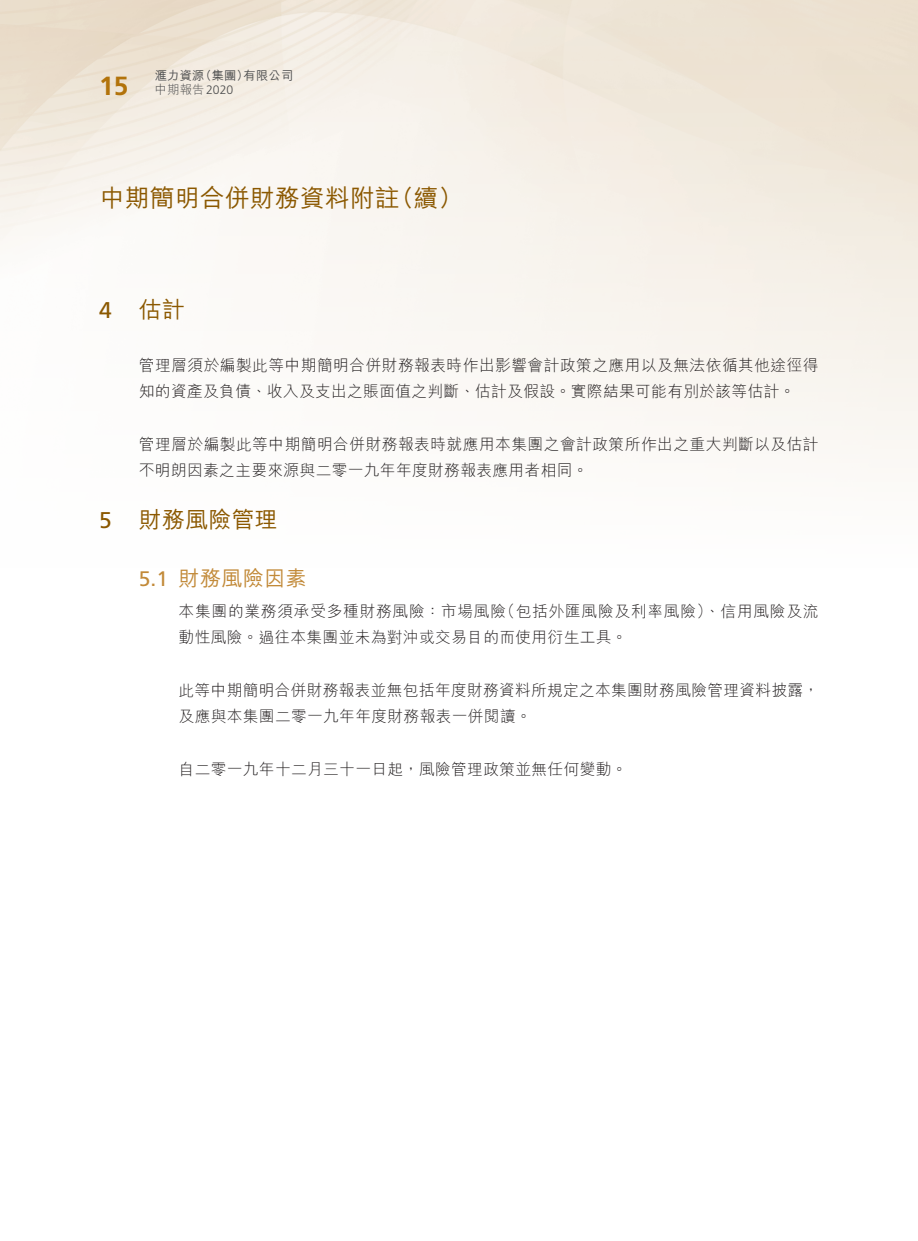
<style>
.page{position:relative;width:918px;height:1241px;background:#fff}
.page>*{position:absolute;margin:0;border:0;box-sizing:border-box;transform-origin:0 0}
.t1{font:700 26.25px "Frutiger LT Std";color:#b2730b}
.t2{font:500 24.5px "M Hei HK";letter-spacing:.02em;color:#8b5800}
._01_H1{font:500 22.75px "M Hei HK";letter-spacing:.02em;color:#8b5800}
._01_H1-2{font:22.75px "Frutiger LT Std";color:#8b5800}
._02_H2{font:500 21px "M Hei HK";letter-spacing:.02em;color:#c28a39}
._02_H2-2{font:21px "Frutiger LT Std";color:#c28a39}
._00_txt{font:300 15.75px/26.2px "M Hei HK";letter-spacing:.02em;color:#231f20}
._00_txt-2{font:300 15.75px "M Hei HK";letter-spacing:.045em;color:#231f20}
.t3{font:500 12.25px/14px "M Hei HK";letter-spacing:.02em;color:#4b4c4d}
.s1{font-weight:300}
.s2{font-family:"Frutiger LT Std";font-weight:300}
</style>
<div class="page">
<h1 class="t1" style="left:99px;top:70px;width:31px">15</h1>
<p class="t3" style="left:199px;top:67px;width:51px">（集團）</p>
<p class="t3" style="left:243px;top:67px;width:51px">有限公司</p>
<p class="t3" style="left:155px;top:67px;width:80px">滙力資源<br><span class="s1">中期報告</span><span class="s2">2020</span></p>
<h2 class="t2" style="left:100px;top:180px;width:301px">中期簡明合併財務資料附註</h2>
<h2 class="t2" style="left:389px;top:180px;width:75px">（續(</h2>
<p class="_01_H1-2" style="left:99px;top:297px;width:14px">4</p>
<p class="_01_H1-2" style="left:99px;top:507px;width:14px">5</p>
<p class="_01_H1" style="left:139px;top:293px;width:47px">估計</p>
<p class="_00_txt" style="left:139px;top:351px;width:681px">管理層須於編製此等中期簡明合併財務報表時作出影響會計政策之應用以及無法依循其他途徑得知的資產及負債、收入及支出之賬面值之判斷、估計及假設。實際結果可能有別於該等估計。</p>
<p class="_00_txt" style="left:139px;top:430px;width:681px">管理層於編製此等中期簡明合併財務報表時就應用本集團之會計政策所作出之重大判斷以及估計不明朗因素之主要來源與二零一九年年度財務報表應用者相同。</p>
<p class="_01_H1" style="left:139px;top:503px;width:140px">財務風險管理</p>
<p class="_02_H2-2" style="left:139px;top:566px;width:31px">5.1</p>
<p class="_02_H2" style="left:179px;top:562px;width:130px">財務風險因素</p>
<p class="_00_txt-2" style="left:499px;top:603px;width:320px">（包括外匯風險及利率風險）、信用風險及流</p>
<p class="_00_txt" style="left:179px;top:597px;width:450px">本集團的業務須承受多種財務風險：市場風險<br>動性風險。過往本集團並未為對沖或交易目的而使用衍生工具。</p>
<p class="_00_txt" style="left:179px;top:676px;width:642px">此等中期簡明合併財務報表並無包括年度財務資料所規定之本集團財務風險管理資料披露，及應與本集團二零一九年年度財務報表一併閱讀。</p>
<p class="_00_txt" style="left:179px;top:755px;width:450px">自二零一九年十二月三十一日起，風險管理政策並無任何變動。</p>
</div>
